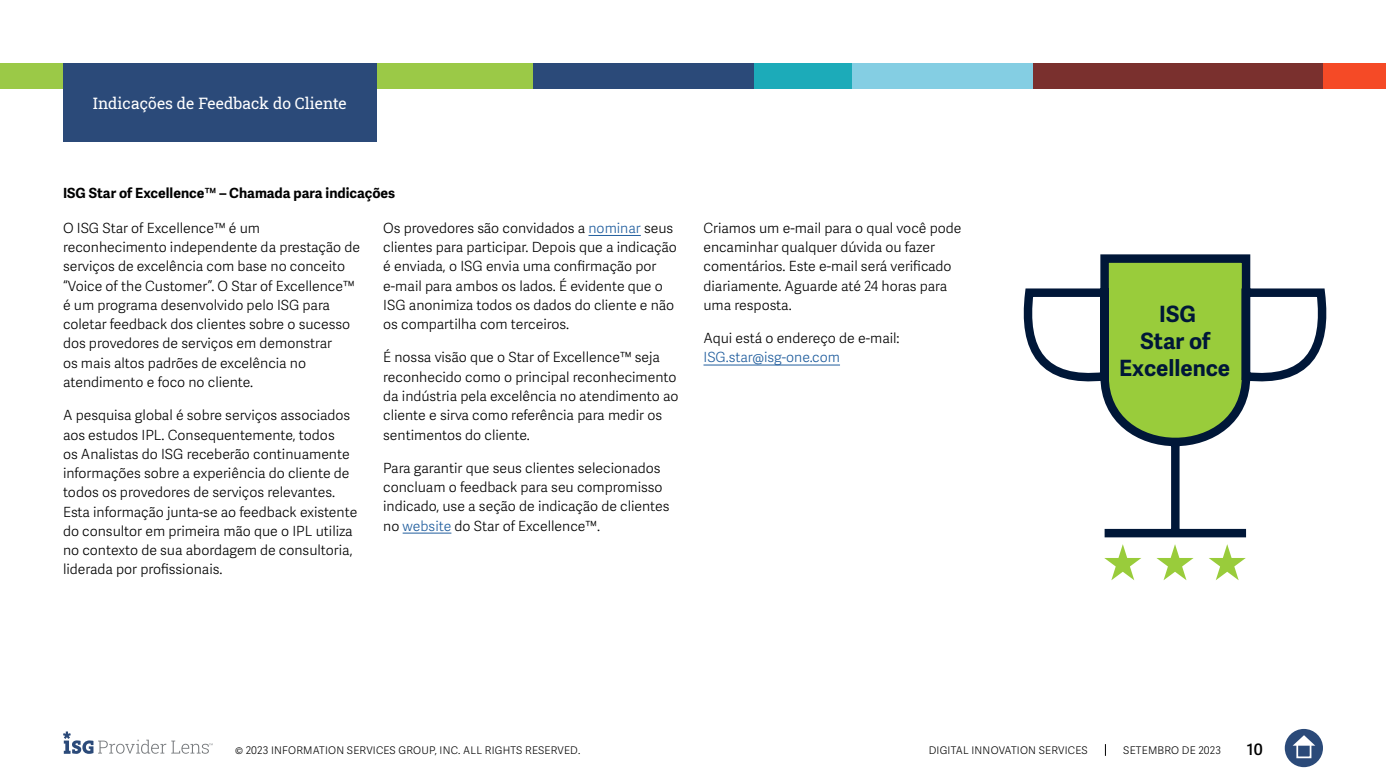
<style>
.page{position:relative;width:1386px;height:780px;background:#fff}
.page>*{position:absolute;margin:0;border:0;box-sizing:border-box;transform-origin:0 0}
.t1{font:700 22.4px/26.8px "Adelle Sans";color:#001738;text-align:center}
.t2{font:15.75px "Roboto Slab ISG P Regular";color:#fff}
.t3{font:600 15.75px "Adelle Sans";color:#000}
.t4{font:300 14px/19.2px "Adelle Sans";color:#000}
.t5{font:700 14px "Adelle Sans";color:#000101}
.t6{font:300 14px "Adelle Sans";color:#215e9e}
.t7{font:300 10.5px "Adelle Sans";letter-spacing:.02em;color:#000}
.s1{color:#215e9e}
</style>
<div class="page">
<svg style="left:1105px;top:744px;width:1px;height:12px"></svg>
<div style="left:1285px;top:729px;width:38px;height:38px;background:#2b4a79;border-radius:50%"></div>
<svg style="left:1293px;top:735px;width:22px;height:10px"></svg>
<div style="left:1296px;top:743px;width:15px;height:15px;border:2px solid #fff"></div>
<svg style="left:63px;top:731px;width:150px;height:23px"></svg>
<div style="left:0;top:63px;width:533px;height:26px;background:#9bc947"></div>
<div style="left:533px;top:63px;width:223px;height:26px;background:#2b4a79"></div>
<div style="left:850px;top:63px;width:184px;height:26px;background:#84cee3"></div>
<div style="left:1323px;top:63px;width:63px;height:26px;background:#f54a26"></div>
<div style="left:1033px;top:63px;width:290px;height:26px;background:#7a302e"></div>
<div style="left:754px;top:63px;width:98px;height:26px;background:#1cabb9"></div>
<svg style="left:1023px;top:254px;width:304px;height:284px"></svg>
<svg style="left:1104px;top:544px;width:37px;height:36px"></svg>
<svg style="left:1209px;top:544px;width:37px;height:36px"></svg>
<svg style="left:1156px;top:544px;width:38px;height:36px"></svg>
<hr style="left:589px;top:235px;width:52px;height:1px;background:#215e9e">
<hr style="left:403px;top:532px;width:48px;height:1px;background:#215e9e">
<hr style="left:704px;top:364px;width:136px;height:1px;background:#215e9e">
<div style="left:63px;top:63px;width:313px;height:79px;background:#2b4a79"></div>
<p class="t2" style="left:93px;top:92px;width:255px">Indicações de Feedback do Cliente</p>
<p class="t5" style="left:63px;top:184px;width:334px">ISG Star of Excellence™ – Chamada para indicações</p>
<p class="t4" style="left:63px;top:219px;width:299px">O ISG Star of Excellence™ é um reconhecimento independente da prestação de serviços de excelência com base no conceito “Voice of the Customer”. O Star of Excellence™ é um programa desenvolvido pelo ISG para coletar feedback dos clientes sobre o sucesso dos provedores de serviços em demonstrar<br>os mais altos padrões de excelência no atendimento e foco no cliente.</p>
<p class="t4" style="left:63px;top:406px;width:296px">A pesquisa global é sobre serviços associados aos estudos IPL. Consequentemente, todos<br>os Analistas do ISG receberão continuamente informações sobre a experiência do cliente de todos os provedores de serviços relevantes.<br>Esta informação junta-se ao feedback existente do consultor em primeira mão que o IPL utiliza no contexto de sua abordagem de consultoria, liderada por profissionais.</p>
<p class="t4" style="left:383px;top:219px;width:295px">Os provedores são convidados a <span class="s1">nominar</span> seus clientes para participar. Depois que a indicação é enviada, o ISG envia uma confirmação por e-mail para ambos os lados. É evidente que o ISG anonimiza todos os dados do cliente e não os compartilha com terceiros.</p>
<p class="t4" style="left:383px;top:348px;width:297px">É nossa visão que o Star of Excellence™ seja reconhecido como o principal reconhecimento da indústria pela excelência no atendimento ao cliente e sirva como referência para medir os sentimentos do cliente.</p>
<p class="t4" style="left:383px;top:458px;width:288px">Para garantir que seus clientes selecionados concluam o feedback para seu compromisso indicado, use a seção de indicação de clientes no <span class="s1">website</span> do Star of Excellence™.</p>
<p class="t4" style="left:704px;top:219px;width:260px">Criamos um e-mail para o qual você pode encaminhar qualquer dúvida ou fazer comentários. Este e-mail será verificado diariamente. Aguarde até 24 horas para uma resposta.</p>
<p class="t4" style="left:704px;top:329px;width:198px">Aqui está o endereço de e-mail:</p>
<p class="t6" style="left:704px;top:349px;width:138px">ISG.star@isg-one.com</p>
<h1 class="t1" style="left:1119px;top:301px;width:113px">ISG<br>Star of<br>Excellence</h1>
<p class="t7" style="left:235px;top:744px;width:347px">© 2023 INFORMATION SERVICES GROUP, INC. ALL RIGHTS RESERVED.</p>
<p class="t7" style="left:929px;top:744px;width:160px">DIGITAL INNOVATION SERVICES</p>
<p class="t7" style="left:1123px;top:744px;width:99px">SETEMBRO DE 2023</p>
<p class="t3" style="left:1247px;top:740px;width:18px">10</p>
</div>
